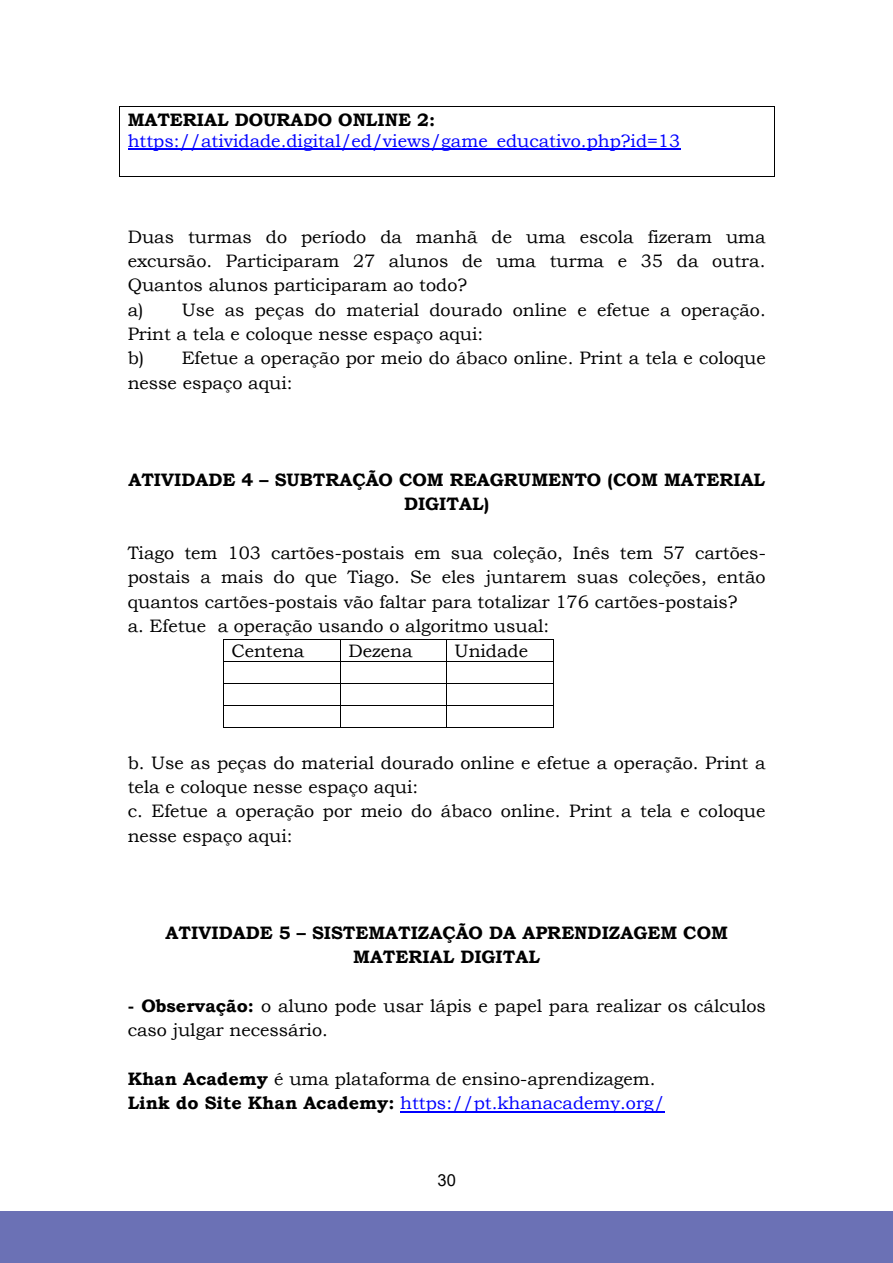
<style>
.page{position:relative;width:893px;height:1263px;background:#fff}
.page>*{position:absolute;margin:0;border:0;box-sizing:border-box;transform-origin:0 0}
.t1{font:18px/24.3px "Bookman Old Style";color:#000}
.t2{font:700 18px/24.3px "Bookman Old Style";color:#000;text-align:center}
.t3{font:18px/21px "Bookman Old Style";color:#00f}
.t4{font:16.5px "Arial";color:#000}
.s1{font-weight:700;color:#000}
.s2{font-weight:700}
.s3{color:#00f}
</style>
<div class="page">
<div style="left:0;top:1212px;width:893px;height:51px;background:#6b71b5"></div>
<hr style="left:120px;top:106px;width:654px;height:1px;background:#000">
<hr style="left:128px;top:149px;width:552px;height:1px;background:#00f">
<hr style="left:120px;top:177px;width:654px;height:1px;background:#000">
<svg style="left:119px;top:106px;width:1px;height:71px"></svg>
<svg style="left:774px;top:106px;width:1px;height:71px"></svg>
<hr style="left:224px;top:639px;width:116px;height:1px;background:#000">
<hr style="left:341px;top:639px;width:105px;height:1px;background:#000">
<hr style="left:447px;top:639px;width:106px;height:1px;background:#000">
<hr style="left:224px;top:661px;width:116px;height:1px;background:#000">
<hr style="left:341px;top:661px;width:105px;height:1px;background:#000">
<hr style="left:447px;top:661px;width:106px;height:1px;background:#000">
<hr style="left:224px;top:683px;width:116px;height:1px;background:#000">
<hr style="left:341px;top:683px;width:105px;height:1px;background:#000">
<hr style="left:447px;top:683px;width:106px;height:1px;background:#000">
<hr style="left:224px;top:705px;width:116px;height:1px;background:#000">
<hr style="left:341px;top:705px;width:105px;height:1px;background:#000">
<hr style="left:447px;top:705px;width:106px;height:1px;background:#000">
<svg style="left:223px;top:639px;width:1px;height:89px"></svg>
<hr style="left:224px;top:727px;width:116px;height:1px;background:#000">
<svg style="left:340px;top:639px;width:1px;height:89px"></svg>
<hr style="left:341px;top:727px;width:105px;height:1px;background:#000">
<svg style="left:446px;top:639px;width:1px;height:89px"></svg>
<hr style="left:447px;top:727px;width:106px;height:1px;background:#000">
<svg style="left:553px;top:639px;width:1px;height:89px"></svg>
<hr style="left:400px;top:1111px;width:265px;height:1px;background:#00f">
<p class="t3" style="left:128px;top:109px;width:554px"><span class="s1">MATERIAL DOURADO ONLINE 2: </span>https://atividade.digital/ed/views/game_educativo.php?id=13</p>
<p class="t1" style="left:128px;top:225px;width:640px">Duas turmas do período da manhã de uma escola fizeram uma excursão. Participaram 27 alunos de uma turma e 35 da outra.<br>Quantos alunos participaram ao todo?<br>a) Use as peças do material dourado online e efetue a operação.<br>Print a tela e coloque nesse espaço aqui:<br>b) Efetue a operação por meio do ábaco online. Print a tela e coloque nesse espaço aqui:</p>
<p class="t2" style="left:128px;top:467px;width:638px">ATIVIDADE 4 – SUBTRAÇÃO COM REAGRUMENTO (COM MATERIAL<br>DIGITAL)</p>
<p class="t1" style="left:128px;top:541px;width:640px">Tiago tem 103 cartões-postais em sua coleção, Inês tem 57 cartões-</p>
<p class="t1" style="left:128px;top:565px;width:639px">postais a mais do que Tiago. Se eles juntarem suas coleções, então</p>
<p class="t1" style="left:128px;top:589px;width:611px">quantos cartões-postais vão faltar para totalizar 176 cartões-postais?</p>
<p class="t1" style="left:128px;top:614px;width:423px">a. Efetue a operação usando o algoritmo usual:</p>
<p class="t1" style="left:231px;top:639px;width:75px">Centena</p>
<p class="t1" style="left:348px;top:639px;width:66px">Dezena</p>
<p class="t1" style="left:455px;top:639px;width:75px">Unidade</p>
<p class="t1" style="left:128px;top:750px;width:639px">b. Use as peças do material dourado online e efetue a operação. Print a tela e coloque nesse espaço aqui:<br>c. Efetue a operação por meio do ábaco online. Print a tela e coloque nesse espaço aqui:</p>
<p class="t2" style="left:166px;top:920px;width:564px">ATIVIDADE 5 – SISTEMATIZAÇÃO DA APRENDIZAGEM COM<br>MATERIAL DIGITAL</p>
<p class="t1" style="left:128px;top:993px;width:640px"><span class="s2">- Observação:</span> o aluno pode usar lápis e papel para realizar os cálculos caso julgar necessário.</p>
<p class="t1" style="left:128px;top:1066px;width:538px"><span class="s2">Khan Academy</span> é uma plataforma de ensino-aprendizagem.<br><span class="s2">Link do Site Khan Academy:</span> <span class="s3">https://pt.khanacademy.org/</span></p>
<p class="t4" style="left:438px;top:1169px;width:20px">30</p>
</div>
